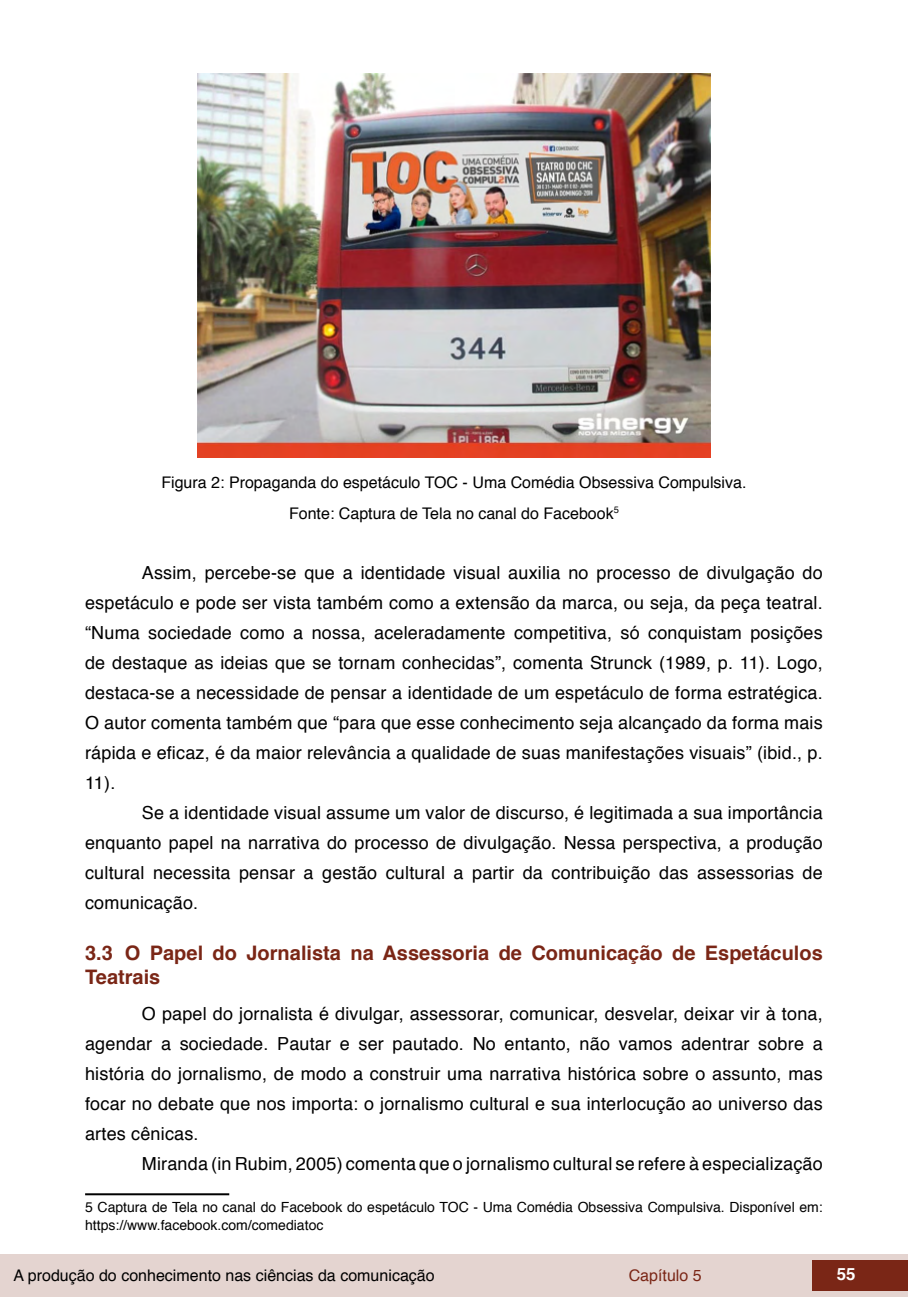
<style>
.page{position:relative;width:908px;height:1304px;background:#fff}
.page>*{position:absolute;margin:0;border:0;box-sizing:border-box;transform-origin:0 0}
.t1{font:700 20px/24px "Helvetica";color:#7a2616}
.txt{font:18px/30px "Helvetica";letter-spacing:.01em;color:#000;text-align:justify}
.t2{font:700 16.8px "Helvetica";color:#fff}
.imagens_graf_tab{font:16px "Helvetica";color:#000}
.t3{font:16px "Helvetica";color:#7a2616}
.nota_rdp{font:14px/18px "Helvetica";color:#000}
</style>
<div class="page">
<div style="left:0;top:1254px;width:906px;height:43px;background:#e4d4d0"></div>
<div style="left:812px;top:1261px;width:95px;height:30px;background:#7a2616"></div>
<img style="left:197px;top:74px;width:513px;height:384px">
<hr style="left:85px;top:1193px;width:144px;height:2px;background:#000">
<p class="imagens_graf_tab" style="left:161px;top:470px;width:586px">Figura 2: Propaganda do espetáculo TOC - Uma Comédia Obsessiva Compulsiva.</p>
<p class="imagens_graf_tab" style="left:289px;top:501px;width:331px">Fonte: Captura de Tela no canal do Facebook<sup>5</sup></p>
<p class="txt" style="left:85px;top:558px;width:738px;text-indent:57px">Assim, percebe-se que a identidade visual auxilia no processo de divulgação do espetáculo e pode ser vista também como a extensão da marca, ou seja, da peça teatral. “Numa sociedade como a nossa, aceleradamente competitiva, só conquistam posições de destaque as ideias que se tornam conhecidas”, comenta Strunck (1989, p. 11). Logo, destaca-se a necessidade de pensar a identidade de um espetáculo de forma estratégica.<br>O autor comenta também que “para que esse conhecimento seja alcançado da forma mais rápida e eficaz, é da maior relevância a qualidade de suas manifestações visuais” (ibid., p.<br>11).</p>
<p class="txt" style="left:85px;top:798px;width:738px;text-indent:57px">Se a identidade visual assume um valor de discurso, é legitimada a sua importância enquanto papel na narrativa do processo de divulgação. Nessa perspectiva, a produção cultural necessita pensar a gestão cultural a partir da contribuição das assessorias de comunicação.</p>
<p class="t1" style="left:85px;top:941px;width:739px">3.3 O Papel do Jornalista na Assessoria de Comunicação de Espetáculos<br>Teatrais</p>
<p class="txt" style="left:85px;top:999px;width:738px;text-indent:57px">O papel do jornalista é divulgar, assessorar, comunicar, desvelar, deixar vir à tona, agendar a sociedade. Pautar e ser pautado. No entanto, não vamos adentrar sobre a história do jornalismo, de modo a construir uma narrativa histórica sobre o assunto, mas focar no debate que nos importa: o jornalismo cultural e sua interlocução ao universo das artes cênicas.</p>
<p class="txt" style="left:142px;top:1149px;width:682px">Miranda (in Rubim, 2005) comenta que o jornalismo cultural se refere à especialização</p>
<p class="nota_rdp" style="left:85px;top:1199px;width:739px">5 Captura de Tela no canal do Facebook do espetáculo TOC - Uma Comédia Obsessiva Compulsiva. Disponível em: https://www.facebook.com/comediatoc</p>
<p class="imagens_graf_tab" style="left:14px;top:1263px;width:422px">A produção do conhecimento nas ciências da comunicação</p>
<p class="t3" style="left:628px;top:1263px;width:74px">Capítulo 5</p>
<p class="t2" style="left:836px;top:1261px;width:20px">55</p>
</div>
